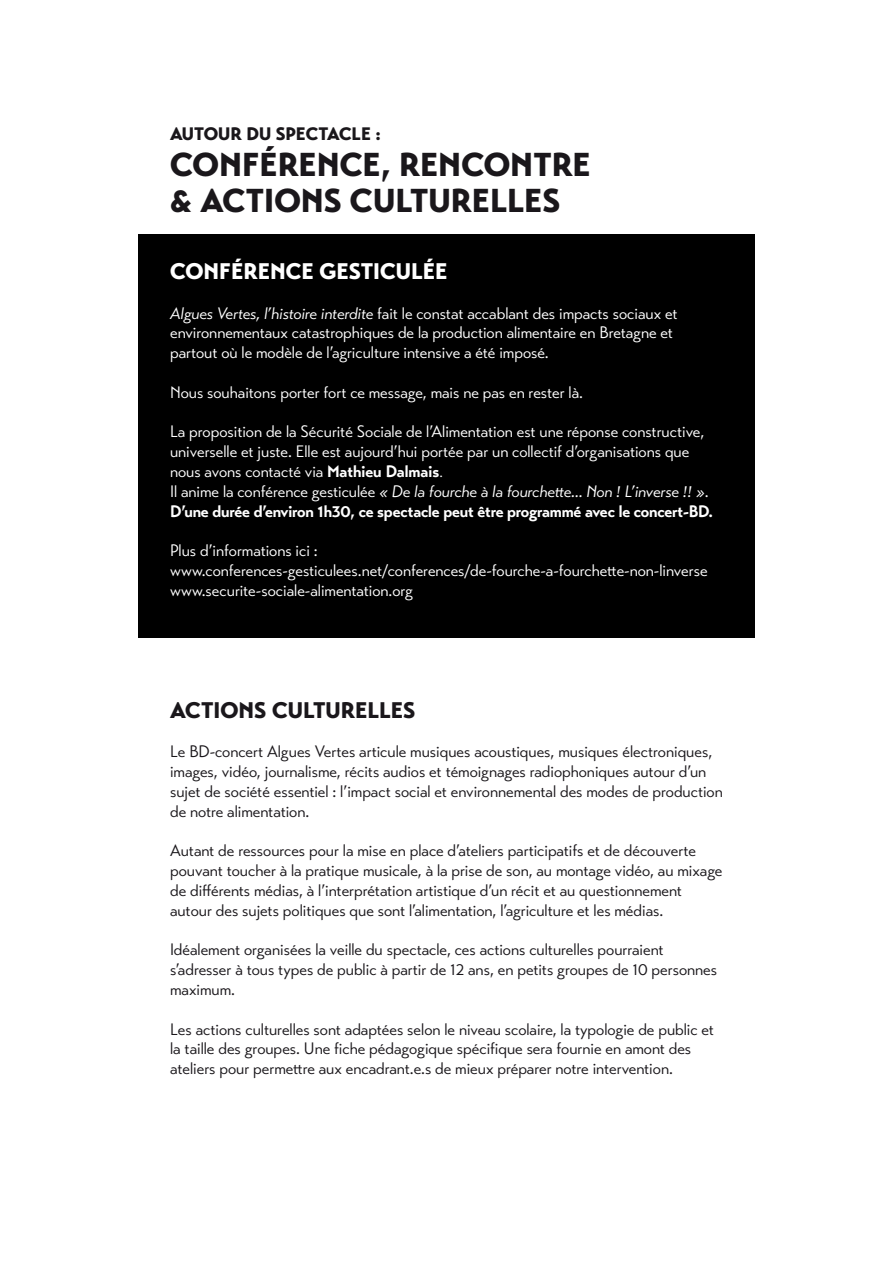
<style>
.page{position:relative;width:893px;height:1263px;background:#fff}
.page>*{position:absolute;margin:0;border:0;box-sizing:border-box;transform-origin:0 0}
.t1{font:900 33px/36px "Transat";color:#1a171b}
.t2{font:900 22.5px "Transat";color:#fff}
.t3{font:900 22.5px "Transat";color:#1a171b}
.t4{font:900 18px "Transat";color:#1a171b}
.t5{font:16.5px/19.8px "Transat Standard";color:#1a171b}
.t6{font:16.5px/19.8px "Transat Standard";color:#fff}
.t7{font:700 16.5px "Transat";letter-spacing:-.01em;color:#fff}
.s1{font-style:italic}
.s2{font-family:"Transat";font-weight:700}
.s3{font-family:"Transat";font-weight:300}
</style>
<div class="page">
<div style="left:138px;top:234px;width:617px;height:404px;background:#000"></div>
<p class="t4" style="left:170px;top:127px;width:212px">AUTOUR DU SPECTACLE :</p>
<h1 class="t1" style="left:170px;top:151px;width:422px">CONFÉRENCE, RENCONTRE &amp; ACTIONS CULTURELLES</h1>
<h2 class="t2" style="left:170px;top:263px;width:279px">CONFÉRENCE GESTICULÉE</h2>
<p class="t6" style="left:170px;top:305px;width:509px"><span class="s1">Algues Vertes, l’histoire interdite</span> fait le constat accablant des impacts sociaux et environnementaux catastrophiques de la production alimentaire en Bretagne et partout où le modèle de l’agriculture intensive a été imposé.</p>
<p class="t6" style="left:170px;top:384px;width:414px">Nous souhaitons porter fort ce message, mais ne pas en rester là.</p>
<p class="t6" style="left:170px;top:424px;width:540px">La proposition de la Sécurité Sociale de l’Alimentation est une réponse constructive, universelle et juste. Elle est aujourd’hui portée par un collectif d’organisations que nous avons contacté via <span class="s2">Mathieu Dalmais</span><span class="s3">.<br></span>Il anime la conférence gesticulée <span class="s1">« De la fourche à la fourchette… Non ! L’inverse !! »</span>.</p>
<p class="t7" style="left:170px;top:505px;width:544px">D’une durée d’environ 1h30, ce spectacle peut être programmé avec le concert-BD.</p>
<p class="t6" style="left:170px;top:543px;width:539px">Plus d’informations ici : www.conferences-gesticulees.net/conferences/de-fourche-a-fourchette-non-linverse www.securite-sociale-alimentation.org</p>
<h2 class="t3" style="left:170px;top:701px;width:247px">ACTIONS CULTURELLES</h2>
<p class="t5" style="left:170px;top:744px;width:554px">Le BD-concert Algues Vertes articule musiques acoustiques, musiques électroniques, images, vidéo, journalisme, récits audios et témoignages radiophoniques autour d’un sujet de société essentiel : l’impact social et environnemental des modes de production de notre alimentation.</p>
<p class="t5" style="left:170px;top:843px;width:554px">Autant de ressources pour la mise en place d’ateliers participatifs et de découverte pouvant toucher à la pratique musicale, à la prise de son, au montage vidéo, au mixage de différents médias, à l’interprétation artistique d’un récit et au questionnement autour des sujets politiques que sont l’alimentation, l’agriculture et les médias.</p>
<p class="t5" style="left:170px;top:942px;width:548px">Idéalement organisées la veille du spectacle, ces actions culturelles pourraient s’adresser à tous types de public à partir de 12 ans, en petits groupes de 10 personnes maximum.</p>
<p class="t5" style="left:170px;top:1021px;width:545px">Les actions culturelles sont adaptées selon le niveau scolaire, la typologie de public et la taille des groupes. Une fiche pédagogique spécifique sera fournie en amont des ateliers pour permettre aux encadrant.e.s de mieux préparer notre intervention.</p>
</div>
